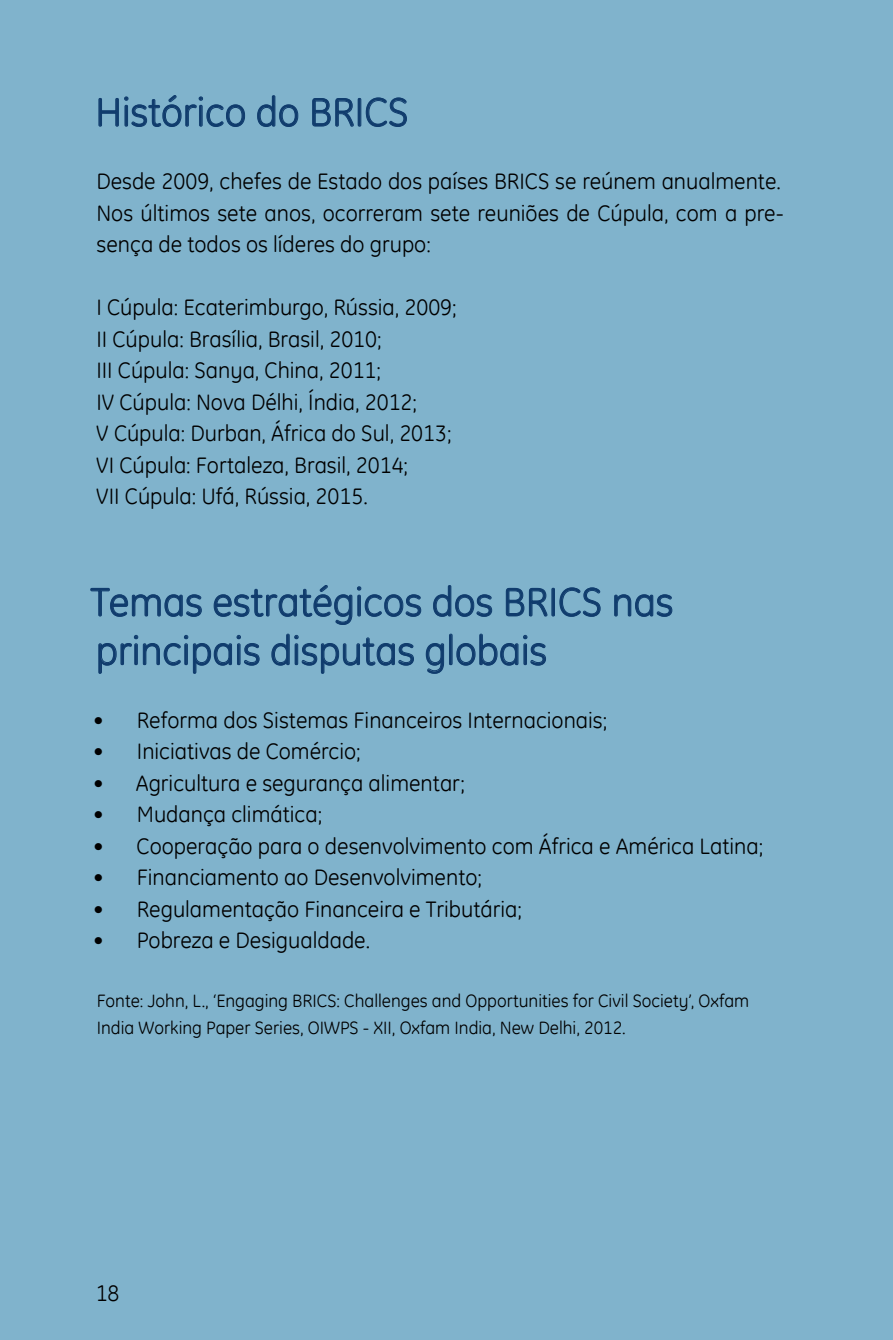
<style>
.page{position:relative;width:893px;height:1340px;background:#fff}
.page>*{position:absolute;margin:0;border:0;box-sizing:border-box;transform-origin:0 0}
.t1{font:40.5px/48.6px "GE Inspira";color:#103c6d}
.t2{font:22.5px/31.5px "GE Inspira";color:#000}
.t3{font:18px/27px "GE Inspira";color:#000}
</style>
<div class="page">
<div style="left:0;top:0;width:893px;height:1339px;background:#80b3cc"></div>
<svg style="left:98px;top:95px;width:147px;height:32px"></svg>
<svg style="left:257px;top:95px;width:41px;height:32px"></svg>
<svg style="left:312px;top:98px;width:42px;height:29px"></svg>
<div style="left:358px;top:98px;width:3px;height:29px;border:1px solid #103c6d"></div>
<svg style="left:366px;top:97px;width:41px;height:30px"></svg>
<svg style="left:90px;top:587px;width:112px;height:30px"></svg>
<svg style="left:213px;top:585px;width:208px;height:40px"></svg>
<svg style="left:433px;top:585px;width:59px;height:32px"></svg>
<svg style="left:506px;top:587px;width:42px;height:29px"></svg>
<div style="left:552px;top:588px;width:3px;height:28px;border:1px solid #103c6d"></div>
<svg style="left:559px;top:587px;width:42px;height:30px"></svg>
<svg style="left:614px;top:594px;width:58px;height:23px"></svg>
<svg style="left:98px;top:634px;width:162px;height:39px"></svg>
<svg style="left:271px;top:633px;width:143px;height:40px"></svg>
<svg style="left:426px;top:643px;width:18px;height:30px"></svg>
<div style="left:449px;top:634px;width:3px;height:31px;border:1px solid #103c6d"></div>
<svg style="left:456px;top:633px;width:90px;height:32px"></svg>
<h1 class="t1" style="left:95px;top:87px;width:315px">Histórico do BRICS</h1>
<p class="t2" style="left:96px;top:165px;width:689px">Desde 2009, chefes de Estado dos países BRICS se reúnem anualmente.<br>N os últimos sete anos, ocorreram sete reuniões de Cúpula, com a pre&shy;sença de todos os líderes do grupo:</p>
<p class="t2" style="left:96px;top:291px;width:362px">I Cúpula: Ecaterimburgo, Rússia, 2009; II Cúpula: Brasília, Brasil, 2010;<br>III Cúpula: Sanya, China, 2011;<br>IV Cúpula: Nova Délhi, Índia, 2012;<br>V Cúpula: Durban, África do Sul, 2013; VI Cúpula: Fortaleza, Brasil, 2014;<br>VII Cúpula: Ufá, Rússia, 2015.</p>
<h1 class="t1" style="left:90px;top:576px;width:584px">Temas estratégicos dos BRICS nas principais disputas globais</h1>
<p class="t2" style="left:93px;top:703px;width:516px">• Reforma dos Sistemas Financeiros Internacionais;</p>
<p class="t2" style="left:93px;top:735px;width:269px">• Iniciativas de Comércio;</p>
<p class="t2" style="left:93px;top:766px;width:374px">• Agricultura e segurança alimentar;</p>
<p class="t2" style="left:93px;top:798px;width:231px">• Mudança climática;</p>
<p class="t2" style="left:93px;top:829px;width:672px">• Cooperação para o desenvolvimento com África e América Latina;</p>
<p class="t2" style="left:93px;top:861px;width:390px">• Financiamento ao Desenvolvimento;</p>
<p class="t2" style="left:93px;top:892px;width:430px">• Regulamentação Financeira e Tributária;</p>
<p class="t2" style="left:93px;top:924px;width:279px">• Pobreza e Desigualdade.</p>
<p class="t3" style="left:97px;top:986px;width:654px">Fonte: John, L., ‘Engaging BRICS: Challenges and Opportunities for Civil Society’, Oxfam<br>India Working Paper Series, OIWPS - XII, Oxfam India, New Delhi, 2012.</p>
<p class="t2" style="left:96px;top:1276px;width:25px">18</p>
</div>
